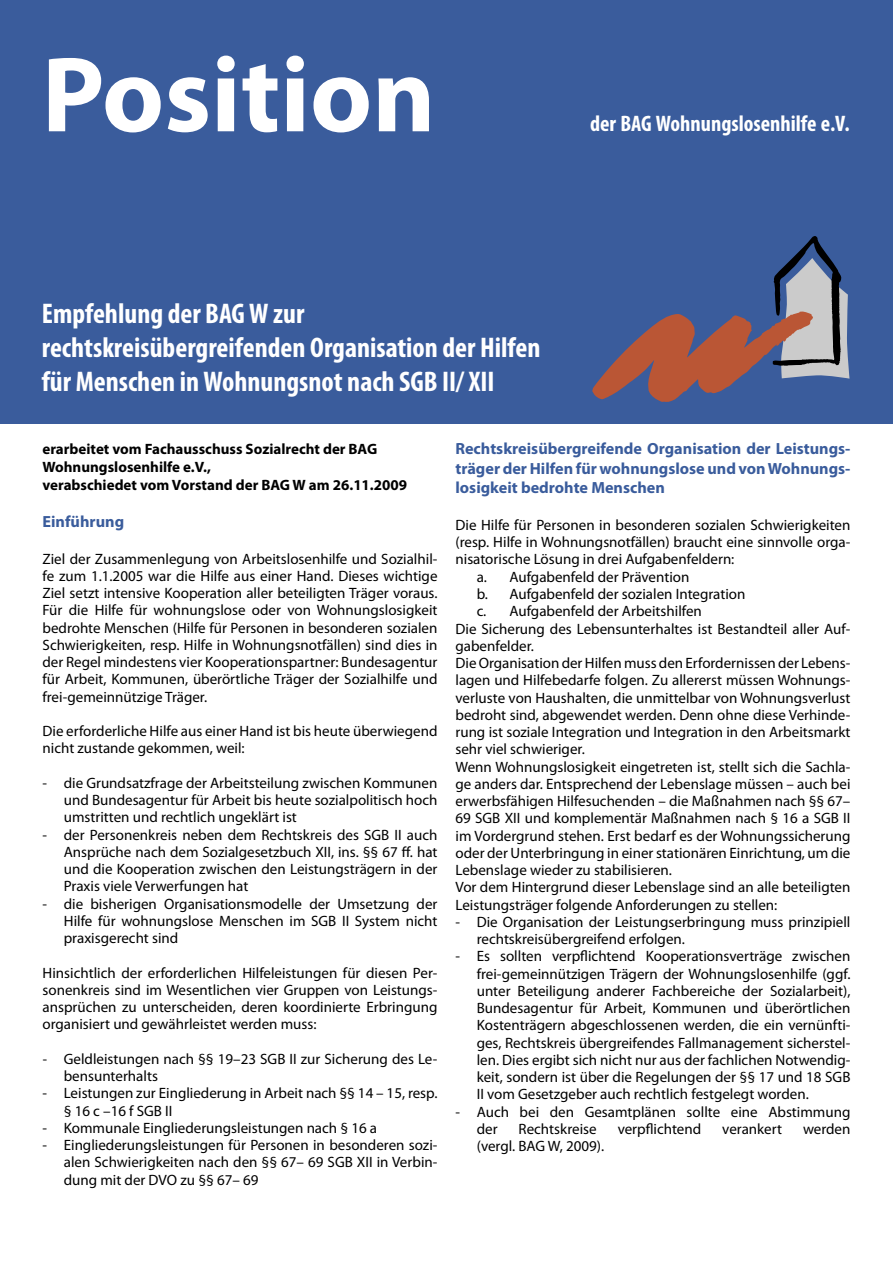
<style>
.page{position:relative;width:893px;height:1263px;background:#fff}
.page>*{position:absolute;margin:0;border:0;box-sizing:border-box;transform-origin:0 0}
.condensed_ohne_einzug{font:700 108px "Myriad Pro";color:#fff}
.t1{font:700 condensed 28.5px "Myriad Pro";color:#fff}
.condensed_ohne_einzug-2{font:700 condensed 22.5px "Myriad Pro";color:#fff}
.Headline{font:700 16.2px/19.5px "Myriad Pro";color:#3a5c9c;text-align:justify}
.Haupttext{font:15px/17.2px "Myriad Pro";color:#000;text-align:justify}
.WL-Text{font:700 15px/18px "Myriad Pro";color:#000}
.s1{font-family:"Univers";font-weight:500}
</style>
<div class="page">
<div style="left:0;top:0;width:893px;height:424px;background:#3a5c9c"></div>
<svg style="left:592px;top:236px;width:257px;height:166px"></svg>
<p class="condensed_ohne_einzug" style="left:42px;top:34px;width:395px">Position</p>
<p class="condensed_ohne_einzug-2" style="left:590px;top:111px;width:261px">der BAG Wohnungslosenhilfe e.V.</p>
<p class="t1" style="left:42px;top:298px;width:264px">Empfehlung der BAG W zur</p>
<p class="t1" style="left:42px;top:332px;width:500px">rechtskreisübergreifenden Organisation der Hilfen</p>
<p class="t1" style="left:42px;top:366px;width:454px">für Menschen in Wohnungsnot nach SGB II/ XII</p>
<p class="WL-Text" style="left:43px;top:440px;width:336px">erarbeitet vom Fachausschuss Sozialrecht der BAG<br>Wohnungslosenhilfe e.V.,</p>
<p class="WL-Text" style="left:43px;top:476px;width:366px">verabschiedet vom Vorstand der BAG W am 26.11.2009</p>
<p class="Headline" style="left:43px;top:512px;width:83px">Einführung</p>
<p class="Haupttext" style="left:43px;top:550px;width:396px">Ziel der Zusammenlegung von Arbeitslosenhilfe und Sozialhil&shy;fe zum 1.1.2005 war die Hilfe aus einer Hand. Dieses wichtige Ziel setzt intensive Kooperation aller beteiligten Träger voraus.<br>Für die Hilfe für wohnungslose oder von Wohnungslosigkeit bedrohte Menschen (Hilfe für Personen in besonderen sozialen Schwierigkeiten, resp. Hilfe in Wohnungsnotfällen) sind dies in der Regel mindestens vier Kooperationspartner: Bundesagentur für Arbeit, Kommunen, überörtliche Träger der Sozialhilfe und frei-gemeinnützige Träger.</p>
<p class="Haupttext" style="left:43px;top:723px;width:396px">Die erforderliche Hilfe aus einer Hand ist bis heute überwiegend nicht zustande gekommen, weil:</p>
<p class="Haupttext" style="left:64px;top:774px;width:375px;text-indent:-21px">- die Grundsatzfrage der Arbeitsteilung zwischen Kommunen und Bundesagentur für Arbeit bis heute sozialpolitisch hoch umstritten und rechtlich ungeklärt ist</p>
<p class="Haupttext" style="left:64px;top:826px;width:375px;text-indent:-21px">- der Personenkreis neben dem Rechtskreis des SGB II auch Ansprüche nach dem Sozialgesetzbuch XII, ins. §§ 67 ff. hat und die Kooperation zwischen den Leistungsträgern in der Praxis viele Verwerfungen hat</p>
<p class="Haupttext" style="left:64px;top:895px;width:375px;text-indent:-21px">- die bisherigen Organisationsmodelle der Umsetzung der Hilfe für wohnungslose Menschen im SGB II System nicht praxisgerecht sind</p>
<p class="Haupttext" style="left:43px;top:964px;width:396px">Hinsichtlich der erforderlichen Hilfeleistungen für diesen Per&shy;sonenkreis sind im Wesentlichen vier Gruppen von Leistungs&shy;ansprüchen zu unterscheiden, deren koordinierte Erbringung organisiert und gewährleistet werden muss:</p>
<p class="Haupttext" style="left:64px;top:1050px;width:375px;text-indent:-21px"><span class="s1">-</span> Geldleistungen nach §§ 19–23 SGB II zur Sicherung des Le&shy;bensunterhalts</p>
<p class="Haupttext" style="left:64px;top:1085px;width:375px;text-indent:-21px">- Leistungen zur Eingliederung in Arbeit nach §§ 14 – 15, resp. § 16 c –16 f SGB II</p>
<p class="Haupttext" style="left:43px;top:1119px;width:336px">- Kommunale Eingliederungsleistungen nach § 16 a</p>
<p class="Haupttext" style="left:64px;top:1137px;width:375px;text-indent:-21px">- Eingliederungsleistungen für Personen in besonderen sozi&shy;alen Schwierigkeiten nach den §§ 67– 69 SGB XII in Verbin&shy;dung mit der DVO zu §§ 67– 69</p>
<p class="Headline" style="left:455px;top:439px;width:396px">Rechtskreisübergreifende Organisation der Leistungs&shy;träger der Hilfen für wohnungslose und von Wohnungs&shy;losigkeit bedrohte Menschen</p>
<p class="Haupttext" style="left:455px;top:517px;width:396px">Die Hilfe für Personen in besonderen sozialen Schwierigkeiten (resp. Hilfe in Wohnungsnotfällen) braucht eine sinnvolle orga&shy;nisatorische Lösung in drei Aufgabenfeldern:</p>
<p class="Haupttext" style="left:477px;top:568px;width:214px">a. Aufgabenfeld der Prävention</p>
<p class="Haupttext" style="left:477px;top:586px;width:270px">b. Aufgabenfeld der sozialen Integration</p>
<p class="Haupttext" style="left:477px;top:603px;width:227px">c. Aufgabenfeld der Arbeitshilfen</p>
<p class="Haupttext" style="left:455px;top:620px;width:396px">Die Sicherung des Lebensunterhaltes ist Bestandteil aller Auf&shy;gabenfelder.</p>
<p class="Haupttext" style="left:455px;top:655px;width:396px">Die Organisation der Hilfen muss den Erfordernissen der Lebens&shy;lagen und Hilfebedarfe folgen. Zu allererst müssen Wohnungs&shy;verluste von Haushalten, die unmittelbar von Wohnungsverlust bedroht sind, abgewendet werden. Denn ohne diese Verhinde&shy;rung ist soziale Integration und Integration in den Arbeitsmarkt sehr viel schwieriger.</p>
<p class="Haupttext" style="left:455px;top:758px;width:396px">Wenn Wohnungslosigkeit eingetreten ist, stellt sich die Sachla&shy;ge anders dar. Entsprechend der Lebenslage müssen – auch bei erwerbsfähigen Hilfesuchenden – die Maßnahmen nach §§ 67– 69 SGB XII und komplementär Maßnahmen nach § 16 a SGB II im Vordergrund stehen. Erst bedarf es der Wohnungssicherung oder der Unterbringung in einer stationären Einrichtung, um die Lebenslage wieder zu stabilisieren.</p>
<p class="Haupttext" style="left:455px;top:879px;width:396px">Vor dem Hintergrund dieser Lebenslage sind an alle beteiligten<br>Leistungsträger folgende Anforderungen zu stellen:</p>
<p class="Haupttext" style="left:477px;top:913px;width:375px;text-indent:-21px">- Die Organisation der Leistungserbringung muss prinzipiell rechtskreisübergreifend erfolgen.</p>
<p class="Haupttext" style="left:477px;top:948px;width:375px;text-indent:-21px">- Es sollten verpflichtend Kooperationsverträge zwischen frei-gemeinnützigen Trägern der Wohnungslosenhilfe (ggf. unter Beteiligung anderer Fachbereiche der Sozialarbeit), Bundesagentur für Arbeit, Kommunen und überörtlichen Kostenträgern abgeschlossenen werden, die ein vernünfti&shy;ges, Rechtskreis übergreifendes Fallmanagement sicherstel&shy;len. Dies ergibt sich nicht nur aus der fachlichen Notwendig&shy;keit, sondern ist über die Regelungen der §§ 17 und 18 SGB II vom Gesetzgeber auch rechtlich festgelegt worden.</p>
<p class="Haupttext" style="left:477px;top:1103px;width:375px;text-indent:-21px">- Auch bei den Gesamtplänen sollte eine Abstimmung der</p>
<p class="Haupttext" style="left:519px;top:1120px;width:80px">Rechtskreise</p>
<p class="Haupttext" style="left:618px;top:1120px;width:85px">verpflichtend</p>
<p class="Haupttext" style="left:722px;top:1120px;width:61px">verankert</p>
<p class="Haupttext" style="left:803px;top:1120px;width:49px">werden</p>
<p class="Haupttext" style="left:477px;top:1138px;width:129px">(vergl. BAG W, 2009).</p>
</div>
